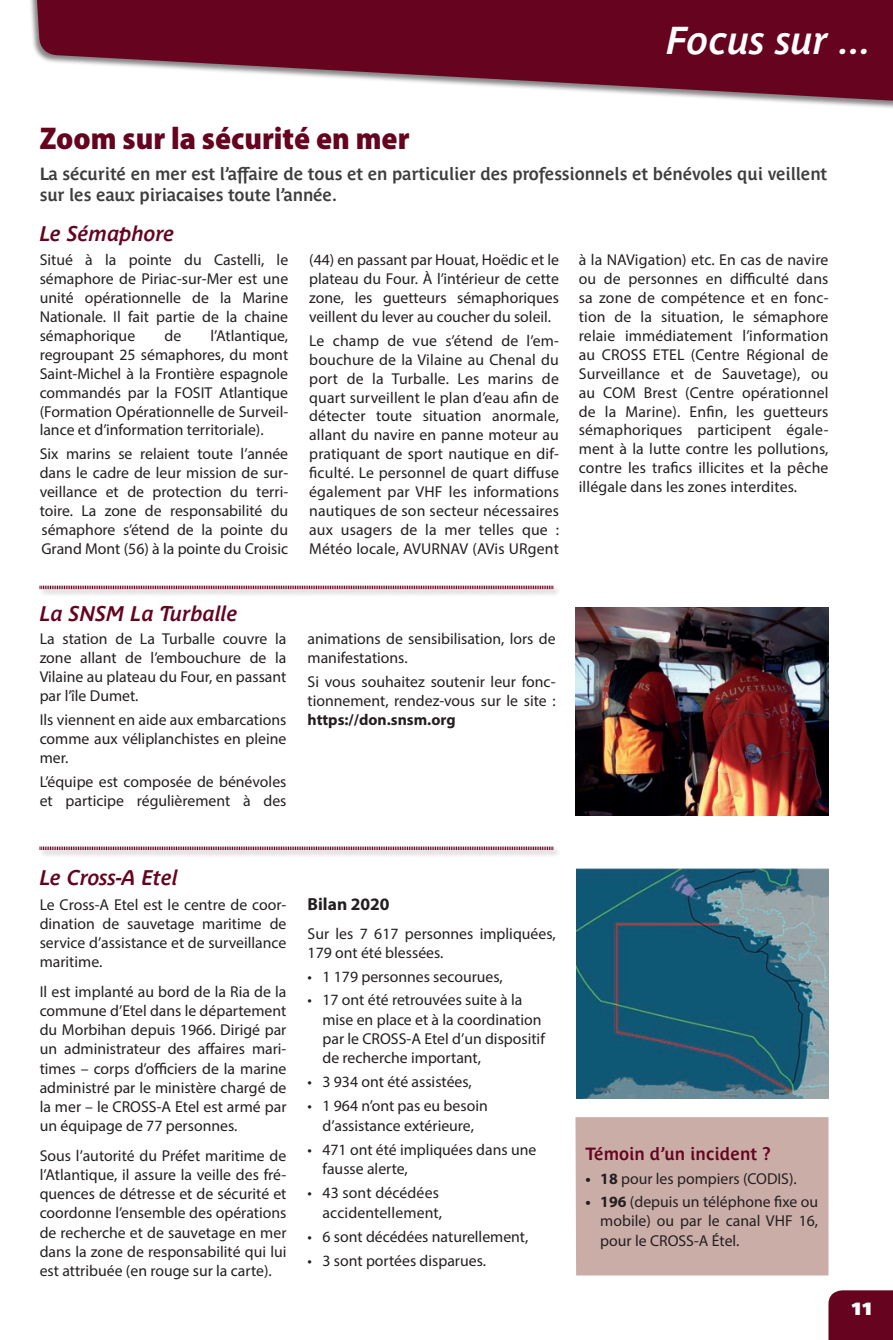
<style>
.page{position:relative;width:893px;height:1340px;background:#fff}
.page>*{position:absolute;margin:0;border:0;box-sizing:border-box;transform-origin:0 0}
.t1{font:italic 700 38.5px "Parisine Plus Std Gris";color:#fff}
.Titre_Principal{font:900 semi-condensed 31.5px "Myriad Pro";color:#660420}
.Article_-_Titre{font:italic 700 21px "Parisine Plus Std Gris";color:#660420}
.Article_-_Chapo{font:700 17.5px/21px "Parisine Plus Std Gris";letter-spacing:-.01em;color:#3e3e3f}
.Article_-_Chapo-2{font:700 17.5px "Parisine Plus Std Gris";color:#660420}
.t2{font:700 17.5px "Myriad Pro";color:#231f20}
.t3{font:700 17.5px "Parisine Plus Std Sombre";color:#fff}
.Texte_normal{font:15.75px/18.9px "Myriad Pro";color:#231f20;text-align:justify}
.s1{font-weight:700}
</style>
<div class="page">
<img style="left:575px;top:607px;width:253px;height:208px">
<img style="left:577px;top:868px;width:251px;height:230px">
<div style="left:575px;top:1117px;width:253px;height:158px;background:#cbada8"></div>
<div style="left:39px;top:845px;width:523px;height:13px;background:#231f20;opacity:.55"></div>
<svg style="left:39px;top:845px;width:514px;height:5px"></svg>
<div style="left:39px;top:584px;width:523px;height:13px;background:#ededed"></div>
<svg style="left:39px;top:585px;width:514px;height:5px;background:#bb939e"></svg>
<svg style="left:35px;top:0;width:858px;height:103px;fill:#660420"></svg>
<div style="left:827px;top:1288px;width:66px;height:51px;background:#fafafa"></div>
<div style="left:828px;top:1290px;width:65px;height:49px;background:#660420"></div>
<h1 class="t1" style="left:666px;top:18px;width:206px">Focus sur ...</h1>
<p class="Titre_Principal" style="left:40px;top:118px;width:371px">Zoom sur la sécurité en mer</p>
<p class="Article_-_Chapo" style="left:40px;top:163px;width:789px">La sécurité en mer est l’affaire de tous et en particulier des professionnels et bénévoles qui veillent sur les eaux piriacaises toute l’année.</p>
<p class="Article_-_Titre" style="left:40px;top:222px;width:136px">Le Sémaphore</p>
<p class="Texte_normal" style="left:40px;top:250px;width:250px">Situé à la pointe du Castelli, le sémaphore de Piriac-sur-Mer est une unité opérationnelle de la Marine Nationale. Il fait partie de la chaine sémaphorique</p>
<p class="Texte_normal" style="left:309px;top:250px;width:251px">(44) en passant par Houat, Hoëdic et le plateau du Four. À l’intérieur de cette zone, les guetteurs sémaphoriques veillent du lever au coucher du soleil.</p>
<p class="Texte_normal" style="left:309px;top:331px;width:251px">Le champ de vue s’étend de l’em&shy;bouchure de la Vilaine au Chenal du port de la Turballe. Les marins de quart surveillent le plan d’eau afin de détecter toute situation anormale, allant du navire en panne moteur au pratiquant de sport nautique en dif&shy;ficulté. Le personnel de quart diffuse également par VHF les informations nautiques de son secteur nécessaires aux usagers de la mer telles que :<br>Météo locale, AVURNAV (AVis URgent</p>
<p class="Texte_normal" style="left:579px;top:250px;width:251px">à la NAVigation) etc. En cas de navire ou de personnes en difficulté dans sa zone de compétence et en fonc&shy;tion de la situation, le sémaphore relaie immédiatement l’information au CROSS ETEL (Centre Régional de Surveillance et de Sauvetage), ou au COM Brest (Centre opérationnel de la Marine). Enfin, les guetteurs sémaphoriques participent égale&shy;ment à la lutte contre les pollutions, contre les trafics illicites et la pêche illégale dans les zones interdites.</p>
<p class="Texte_normal" style="left:40px;top:326px;width:250px;text-indent:171px">l’Atlantique, regroupant 25 sémaphores, du mont Saint-Michel à la Frontière espagnole commandés par la FOSIT Atlantique (Formation Opérationnelle de Surveil&shy;lance et d’information territoriale).</p>
<p class="Texte_normal" style="left:40px;top:444px;width:250px">Six marins se relaient toute l’année dans le cadre de leur mission de sur&shy;veillance et de protection du terri&shy;toire. La zone de responsabilité du sémaphore s’étend de la pointe du Grand Mont (56) à la pointe du Croisic</p>
<p class="Texte_normal" style="left:164px;top:326px;width:18px">de</p>
<p class="Article_-_Titre" style="left:40px;top:601px;width:200px">La SNSM La Turballe</p>
<p class="Texte_normal" style="left:40px;top:629px;width:248px">La station de La Turballe couvre la zone allant de l’embouchure de la Vilaine au plateau du Four, en passant par l’île Dumet.</p>
<p class="Texte_normal" style="left:40px;top:710px;width:248px">Ils viennent en aide aux embarcations comme aux véliplanchistes en pleine mer.</p>
<p class="Texte_normal" style="left:40px;top:771px;width:248px">L’équipe est composée de bénévoles et participe régulièrement à des</p>
<p class="Texte_normal" style="left:308px;top:629px;width:250px">animations de sensibilisation, lors de manifestations.</p>
<p class="Texte_normal" style="left:308px;top:672px;width:250px">Si vous souhaitez soutenir leur fonc&shy;tionnement, rendez-vous sur le site : <span class="s1">https://don.snsm.org</span></p>
<p class="Article_-_Titre" style="left:40px;top:866px;width:140px">Le Cross-A Etel</p>
<p class="Texte_normal" style="left:40px;top:894px;width:248px">Le Cross-A Etel est le centre de coor&shy;dination de sauvetage maritime de service d’assistance et de surveillance maritime.</p>
<p class="Texte_normal" style="left:40px;top:981px;width:248px">Il est implanté au bord de la Ria de la commune d’Etel dans le département du Morbihan depuis 1966. Dirigé par un administrateur des affaires mari&shy;times – corps d’officiers de la marine administré par le ministère chargé de la mer – le CROSS-A Etel est armé par un équipage de 77 personnes.</p>
<p class="Texte_normal" style="left:40px;top:1145px;width:248px">Sous l’autorité du Préfet maritime de l’Atlantique, il assure la veille des fré&shy;quences de détresse et de sécurité et coordonne l’ensemble des opérations de recherche et de sauvetage en mer dans la zone de responsabilité qui lui est attribuée (en rouge sur la carte).</p>
<p class="t2" style="left:308px;top:892px;width:84px">Bilan 2020</p>
<p class="Texte_normal" style="left:308px;top:923px;width:250px">Sur les 7 617 personnes impliquées,<br>179 ont été blessées.</p>
<p class="Texte_normal" style="left:308px;top:967px;width:197px">• 1 179 personnes secourues,</p>
<p class="Texte_normal" style="left:322px;top:990px;width:224px;text-align:left;text-indent:-15px">• 17 ont été retrouvées suite à la mise en place et à la coordination par le CROSS-A Etel d’un dispositif de recherche important,</p>
<p class="Texte_normal" style="left:308px;top:1072px;width:166px">• 3 934 ont été assistées,</p>
<p class="Texte_normal" style="left:308px;top:1096px;width:182px;text-align:center">• 1 964 n’ont pas eu besoin d’assistance extérieure,</p>
<p class="Texte_normal" style="left:322px;top:1139px;width:215px;text-indent:-15px">• 471 ont été impliquées dans une fausse alerte,</p>
<p class="Texte_normal" style="left:308px;top:1183px;width:136px;text-align:right">• 43 sont décédées accidentellement,</p>
<p class="Texte_normal" style="left:308px;top:1226px;width:222px">• 6 sont décédées naturellement,</p>
<p class="Texte_normal" style="left:308px;top:1251px;width:180px">• 3 sont portées disparues.</p>
<p class="Article_-_Chapo-2" style="left:585px;top:1143px;width:187px">Témoin d’un incident ?</p>
<p class="Texte_normal" style="left:585px;top:1169px;width:213px"><span class="s1">• 18</span> pour les pompiers (CODIS).</p>
<p class="Texte_normal" style="left:600px;top:1191px;width:219px;text-indent:-15px"><span class="s1">• 196</span> (depuis un téléphone fixe ou mobile) ou par le canal VHF 16, pour le CROSS-A Étel.</p>
<p class="t3" style="left:851px;top:1298px;width:23px">11</p>
</div>
